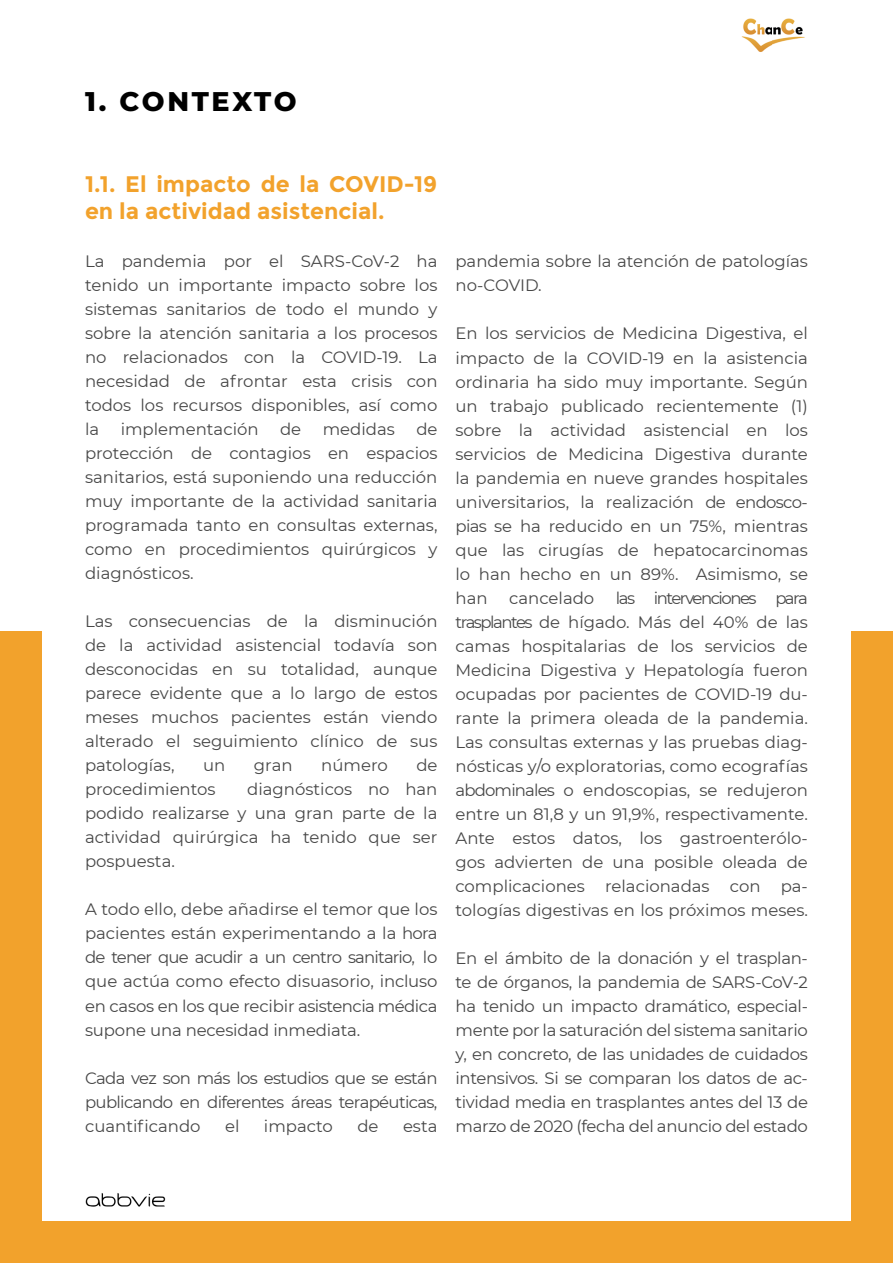
<style>
.page{position:relative;width:893px;height:1263px;background:#fff}
.page>*{position:absolute;margin:0;border:0;box-sizing:border-box;transform-origin:0 0}
.t1{font:800 27px "Montserrat";letter-spacing:.095em;color:#000}
.t2{font:700 22.5px/27px "Montserrat";color:#f2a22c}
.t3{font:16.5px/24px "Montserrat";color:#474747;text-align:justify}
</style>
<div class="page">
<div style="left:1px;top:631px;width:41px;height:632px;background:#f2a22c"></div>
<div style="left:852px;top:631px;width:41px;height:632px;background:#f2a22c"></div>
<img style="left:741px;top:18px;width:64px;height:34px">
<div style="left:1px;top:1222px;width:892px;height:41px;background:#f2a22c"></div>
<img style="left:85px;top:1193px;width:80px;height:14px">
<h1 class="t1" style="left:85px;top:82px;width:213px">1. CONTEXTO</h1>
<h2 class="t2" style="left:85px;top:171px;width:354px">1.1. El impacto de la COVID-19 en la actividad asistencial.</h2>
<p class="t3" style="left:85px;top:249px;width:354px">La pandemia por el SARS-CoV-2 ha tenido un importante impacto sobre los sistemas sanitarios de todo el mundo y sobre la atención sanitaria a los procesos no relacionados con la COVID-19. La necesidad de afrontar esta crisis con todos los recursos disponibles, así como la</p>
<p class="t3" style="left:85px;top:417px;width:354px;text-indent:331px">de protección de contagios en espacios sanitarios, está suponiendo una reducción muy importante de la actividad sanitaria programada tanto en consultas externas, como en procedimientos quirúrgicos y diagnósticos.</p>
<p class="t3" style="left:85px;top:609px;width:354px">Las consecuencias de la disminución de la actividad asistencial todavía son desconocidas en su totalidad, aunque parece evidente que a lo largo de estos meses muchos pacientes están viendo alterado el seguimiento clínico de sus patologías,</p>
<p class="t3" style="left:121px;top:417px;width:139px">implementación</p>
<p class="t3" style="left:280px;top:417px;width:23px">de</p>
<p class="t3" style="left:323px;top:417px;width:74px">medidas</p>
<p class="t3" style="left:203px;top:753px;width:24px">un</p>
<p class="t3" style="left:254px;top:753px;width:40px">gran</p>
<p class="t3" style="left:321px;top:753px;width:68px">número</p>
<p class="t3" style="left:416px;top:753px;width:23px">de</p>
<p class="t3" style="left:85px;top:777px;width:132px">procedimientos</p>
<p class="t3" style="left:85px;top:777px;width:354px;text-indent:162px">diagnósticos no han podido realizarse y una gran parte de la actividad quirúrgica ha tenido que ser pospuesta.</p>
<p class="t3" style="left:85px;top:897px;width:354px">A todo ello, debe añadirse el temor que los pacientes están experimentando a la hora de tener que acudir a un centro sanitario, lo que actúa como efecto disuasorio, incluso en casos en los que recibir asistencia médica supone una necesidad inmediata.</p>
<p class="t3" style="left:85px;top:1065px;width:354px">Cada vez son más los estudios que se están publicando en diferentes áreas terapéuticas, cuantificando</p>
<p class="t3" style="left:225px;top:1113px;width:16px">el</p>
<p class="t3" style="left:264px;top:1113px;width:70px">impacto</p>
<p class="t3" style="left:357px;top:1113px;width:23px">de</p>
<p class="t3" style="left:403px;top:1113px;width:36px">esta</p>
<p class="t3" style="left:455px;top:249px;width:354px">pandemia sobre la atención de patologías no-COVID.</p>
<p class="t3" style="left:455px;top:321px;width:354px">En los servicios de Medicina Digestiva, el impacto de la COVID-19 en la asistencia ordinaria ha sido muy importante. Según un trabajo publicado recientemente (1) sobre la actividad asistencial en los servicios de Medicina Digestiva durante la pandemia en nueve grandes hospitales universitarios, la realización de endosco&shy;pias se ha reducido en un 75%, mientras que las cirugías de hepatocarcinomas lo han hecho en un 89%. Asimismo, se han</p>
<p class="t3" style="left:455px;top:585px;width:354px;text-indent:160px">las intervenciones para trasplantes de hígado. Más del 40% de las camas hospitalarias de los servicios de Medicina Digestiva y Hepatología fueron ocupadas por pacientes de COVID-19 du&shy;rante la primera oleada de la pandemia.<br>Las consultas externas y las pruebas diag&shy;nósticas y/o exploratorias, como ecografías abdominales o endoscopias, se redujeron entre un 81,8 y un 91,9%, respectivamente.<br>Ante estos datos, los gastroenterólo&shy;gos advierten de una posible oleada de complicaciones relacionadas con pa&shy;tologías digestivas en los próximos meses.</p>
<p class="t3" style="left:455px;top:945px;width:354px">En el ámbito de la donación y el trasplan&shy;te de órganos, la pandemia de SARS-CoV-2 ha tenido un impacto dramático, especial&shy;mente por la saturación del sistema sanitario y, en concreto, de las unidades de cuidados intensivos. Si se comparan los datos de ac&shy;tividad media en trasplantes antes del 13 de marzo de 2020 (fecha del anuncio del estado</p>
<p class="t3" style="left:509px;top:585px;width:87px">cancelado</p>
</div>
